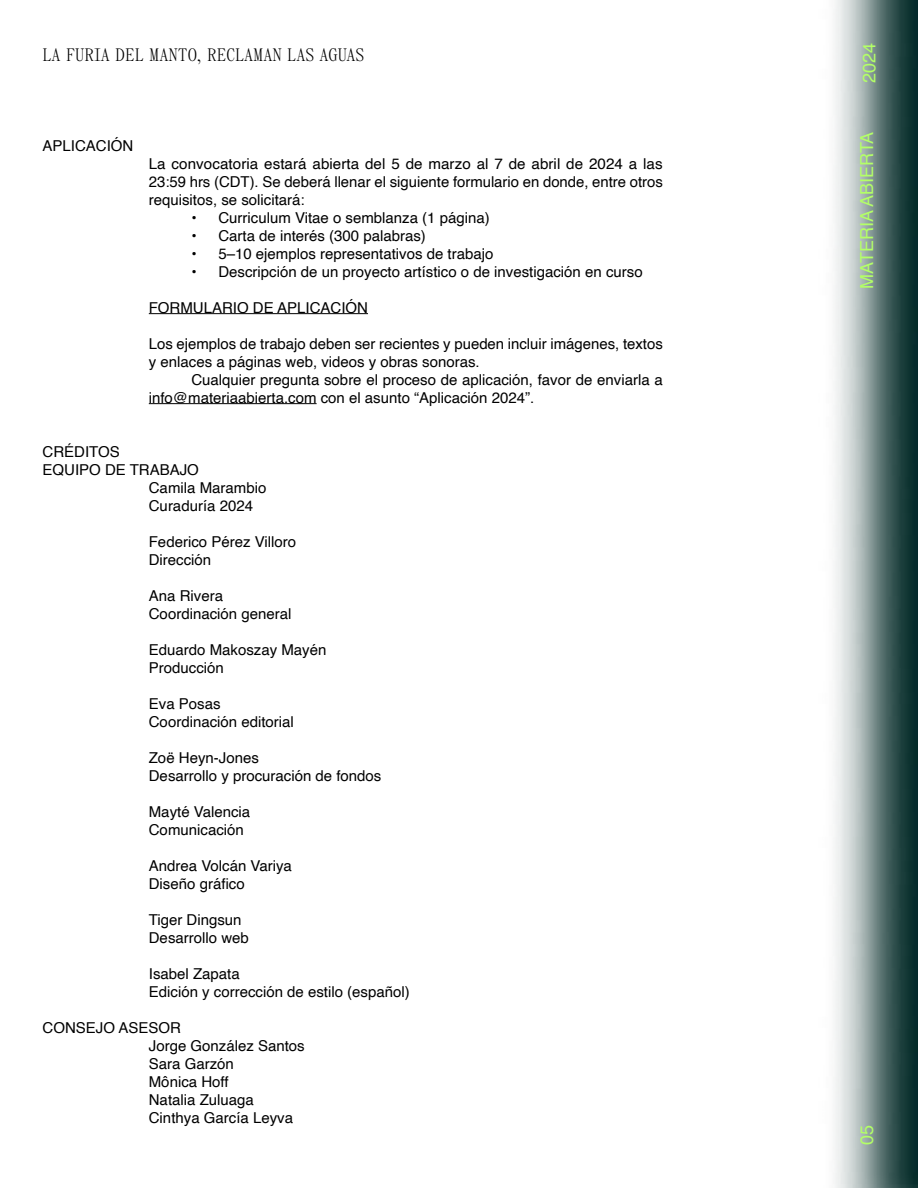
<style>
.page{position:relative;width:918px;height:1188px;background:#fff}
.page>*{position:absolute;margin:0;border:0;box-sizing:border-box;transform-origin:0 0}
.t1{font:18px "Panama";color:#000}
.t2{font:18px "Helvetica";color:#b3ff67}
.t3{font:15px/18px "Helvetica";color:#000}
</style>
<div class="page">
<img style="left:835px;top:0;width:83px;height:1188px">
<hr style="left:149px;top:313px;width:219px;height:1px;background:#000">
<hr style="left:149px;top:403px;width:168px;height:1px;background:#000">
<p class="t1" style="left:43px;top:44px;width:323px">LA FURIA DEL MANTO, RECLAMAN LAS AGUAS</p>
<p class="t3" style="left:43px;top:137px;width:92px">APLICACIÓN</p>
<p class="t3" style="left:149px;top:155px;width:516px;text-align:justify">La convocatoria estará abierta del 5 de marzo al 7 de abril de 2024 a las 23:59 hrs (CDT). Se deberá llenar el siguiente formulario en donde, entre otros requisitos, se solicitará:</p>
<p class="t3" style="left:191px;top:209px;width:300px">• Curriculum Vitae o semblanza (1 página)</p>
<p class="t3" style="left:191px;top:227px;width:236px">• Carta de interés (300 palabras)</p>
<p class="t3" style="left:191px;top:245px;width:304px">• 5–10 ejemplos representativos de trabajo</p>
<p class="t3" style="left:191px;top:263px;width:453px">• Descripción de un proyecto artístico o de investigación en curso</p>
<p class="t3" style="left:149px;top:299px;width:221px">FORMULARIO DE APLICACIÓN</p>
<p class="t3" style="left:149px;top:335px;width:516px">Los ejemplos de trabajo deben ser recientes y pueden incluir imágenes, textos y enlaces a páginas web, videos y obras sonoras.</p>
<p class="t3" style="left:149px;top:371px;width:515px;text-indent:43px">Cualquier pregunta sobre el proceso de aplicación, favor de enviarla a info@materiaabierta.com con el asunto “Aplicación 2024”.</p>
<p class="t3" style="left:43px;top:443px;width:79px">CRÉDITOS</p>
<p class="t3" style="left:43px;top:461px;width:158px">EQUIPO DE TRABAJO</p>
<p class="t3" style="left:149px;top:479px;width:119px">Camila Marambio</p>
<p class="t3" style="left:149px;top:497px;width:106px">Curaduría 2024</p>
<p class="t3" style="left:149px;top:533px;width:149px">Federico Pérez Villoro<br>Dirección</p>
<p class="t3" style="left:149px;top:587px;width:144px">Ana Rivera<br>Coordinación general</p>
<p class="t3" style="left:149px;top:641px;width:179px">Eduardo Makoszay Mayén<br>Producción</p>
<p class="t3" style="left:149px;top:695px;width:147px">Eva Posas<br>Coordinación editorial</p>
<p class="t3" style="left:149px;top:749px;width:234px">Zoë Heyn-Jones<br>Desarrollo y procuración de fondos</p>
<p class="t3" style="left:149px;top:803px;width:103px">Mayté Valencia<br>Comunicación</p>
<p class="t3" style="left:149px;top:857px;width:145px">Andrea Volcán Variya<br>Diseño gráfico</p>
<p class="t3" style="left:149px;top:911px;width:102px">Tiger Dingsun<br>Desarrollo web</p>
<p class="t3" style="left:149px;top:965px;width:262px">Isabel Zapata<br>Edición y corrección de estilo (español)</p>
<p class="t3" style="left:149px;top:1019px;width:157px;text-indent:-106px">CONSEJO ASESOR<br>Jorge González Santos<br>Sara Garzón<br>Mônica Hoff<br>Natalia Zuluaga<br>Cinthya García Leyva</p>
<p class="t2" style="left:855px;top:83px;width:42px;rotate:-90deg">2024</p>
<p class="t2" style="left:853px;top:289px;width:159px;rotate:-90deg">MATERIA ABIERTA</p>
<p class="t2" style="left:853px;top:1145px;width:22px;rotate:-90deg">05</p>
</div>
